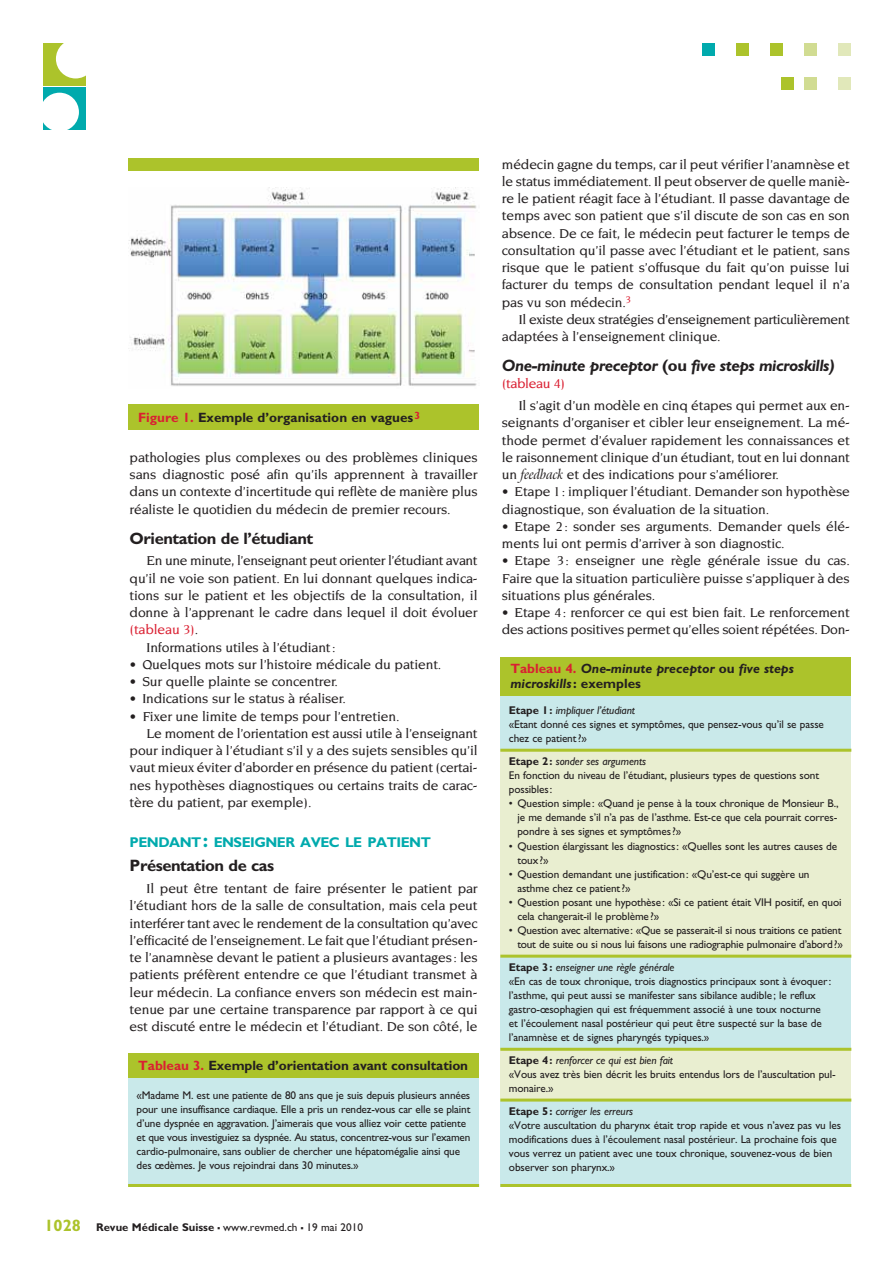
<style>
.page{position:relative;width:894px;height:1264px;background:#fff}
.page>*{position:absolute;margin:0;border:0;box-sizing:border-box;transform-origin:0 0}
.t1{font:italic 700 16.5px "Gill Sans";letter-spacing:-.025em;color:#231f20}
.t2{font:700 16.5px "Gill Sans";letter-spacing:-.025em;color:#231f20}
.t3{font:700 14.1px "Gill Sans";letter-spacing:-.035em;color:#00aaad}
.t4{font:500 13.95px/17.2px "Novarese";letter-spacing:-.01em;color:#231f20;text-align:justify}
.t5{font:500 13.95px/17.2px "Novarese";letter-spacing:-.03em;color:#231f20}
.t6{font:500 13.95px "Novarese";letter-spacing:-.015em;color:#da2032}
.t7{font:700 13.5px "Gill Sans";color:#231f20}
.t8{font:italic 700 13.5px/15px "Gill Sans";color:#231f20}
.t9{font:11.25px/14.1px "Gill Sans";letter-spacing:-.01em;color:#231f20}
.s1{color:#da2032}
.s2{color:#231f20}
.s3{font-size:20.25px}
.s4{font-weight:700;font-size:16.5px;color:#acc32b}
.s5{font-weight:700}
.s6{font-weight:700;font-size:16.5px}
.s7{font-style:normal}
.s8{font-family:"Arrus BT";font-weight:400;font-style:italic}
.s9{font-style:normal;color:#da2032}
.s10{font-style:italic}
</style>
<div class="page">
<div style="left:838px;top:43px;width:13px;height:13px;background:#e1e8ba"></div>
<div style="left:804px;top:43px;width:13px;height:13px;background:#d1dc92"></div>
<div style="left:770px;top:43px;width:13px;height:13px;background:#acc32b"></div>
<div style="left:736px;top:43px;width:13px;height:13px;background:#acc32b"></div>
<div style="left:702px;top:43px;width:13px;height:13px;background:#00aaad"></div>
<div style="left:838px;top:77px;width:13px;height:13px;background:#e1e8ba"></div>
<div style="left:804px;top:77px;width:13px;height:13px;background:#d1dc92"></div>
<div style="left:781px;top:77px;width:12px;height:13px;background:#acc32b"></div>
<div style="left:43px;top:43px;width:43px;height:43px;background:#acc32b"></div>
<div style="left:56px;top:39px;width:39px;height:39px;background:#fff;border-radius:50%"></div>
<div style="left:43px;top:88px;width:43px;height:42px;background:#00aaad"></div>
<div style="left:40px;top:93px;width:39px;height:39px;background:#fff;border-radius:50%"></div>
<img style="left:129px;top:188px;width:348px;height:198px">
<div style="left:128px;top:404px;width:351px;height:26px;background:#acc32b"></div>
<div style="left:128px;top:158px;width:351px;height:13px;background:#acc32b"></div>
<div style="left:128px;top:1073px;width:351px;height:114px;background:#c9e9ea"></div>
<div style="left:128px;top:1053px;width:351px;height:25px;background:#acc32b"></div>
<hr style="left:128px;top:1184px;width:351px;height:3px;background:#acc32b">
<div style="left:500px;top:691px;width:351px;height:496px;background:#c9e9ea"></div>
<div style="left:500px;top:1050px;width:351px;height:51px;background:#e9eed0"></div>
<div style="left:500px;top:750px;width:351px;height:207px;background:#e9eed0"></div>
<div style="left:500px;top:657px;width:351px;height:39px;background:#acc32b"></div>
<hr style="left:500px;top:749px;width:351px;height:3px;background:#acc32b">
<hr style="left:500px;top:954px;width:351px;height:3px;background:#acc32b">
<hr style="left:500px;top:1048px;width:351px;height:3px;background:#acc32b">
<hr style="left:500px;top:1098px;width:351px;height:3px;background:#acc32b">
<hr style="left:500px;top:1184px;width:351px;height:3px;background:#acc32b">
<p class="t7" style="left:138px;top:413px;width:283px"><span class="s1">Figure 1.</span> Exemple d’organisation en vagues<sup>3</sup></p>
<p class="t4" style="left:130px;top:449px;width:349px">pathologies plus complexes ou des problèmes cliniques sans diagnostic posé afin qu’ils apprennent à travailler dans un contexte d’incertitude qui reflète de manière plus réaliste le quotidien du médecin de premier recours.</p>
<p class="t2" style="left:130px;top:532px;width:185px">Orientation de l’étudiant</p>
<p class="t5" style="left:147px;top:553px;width:332px">En une minute, l’enseignant peut orienter l’étudiant avant</p>
<p class="t4" style="left:130px;top:570px;width:349px">qu’il ne voie son patient. En lui donnant quelques indica-</p>
<p class="t4" style="left:130px;top:587px;width:349px">tions sur le patient et les objectifs de la consultation, il</p>
<p class="t4" style="left:130px;top:605px;width:349px">donne à l’apprenant le cadre dans lequel il doit évoluer</p>
<p class="t6" style="left:130px;top:624px;width:70px">(tableau 3)<span class="s2">.</span></p>
<p class="t4" style="left:147px;top:639px;width:190px">Informations utiles à l’étudiant :</p>
<p class="t4" style="left:130px;top:656px;width:313px">• Quelques mots sur l’histoire médicale du patient.</p>
<p class="t4" style="left:130px;top:674px;width:210px">• Sur quelle plainte se concentrer.</p>
<p class="t4" style="left:130px;top:691px;width:218px">• Indications sur le status à réaliser.</p>
<p class="t4" style="left:130px;top:708px;width:271px">• Fixer une limite de temps pour l’entretien.</p>
<p class="t4" style="left:147px;top:725px;width:332px">Le moment de l’orientation est aussi utile à l’enseignant</p>
<p class="t4" style="left:130px;top:743px;width:349px">pour indiquer à l’étudiant s’il y a des sujets sensibles qu’il</p>
<p class="t4" style="left:130px;top:760px;width:349px">vaut mieux éviter d’aborder en présence du patient (certai-</p>
<p class="t4" style="left:130px;top:777px;width:349px">nes hypothèses diagnostiques ou certains traits de carac-</p>
<p class="t4" style="left:130px;top:794px;width:183px">tère du patient, par exemple).</p>
<p class="t3" style="left:130px;top:837px;width:303px">PENDANT <span class="s3">:</span> ENSEIGNER AVEC LE PATIENT</p>
<p class="t2" style="left:130px;top:860px;width:146px">Présentation de cas</p>
<p class="t4" style="left:130px;top:881px;width:349px;text-indent:17px">Il peut être tentant de faire présenter le patient par l’étudiant hors de la salle de consultation, mais cela peut interférer tant avec le rendement de la consultation qu’avec l’efficacité de l’enseignement. Le fait que l’étudiant présen&shy;te l’anamnèse devant le patient a plusieurs avantages : les patients préfèrent entendre ce que l’étudiant transmet à leur médecin. La confiance envers son médecin est main&shy;tenue par une certaine transparence par rapport à ce qui est discuté entre le médecin et l’étudiant. De son côté, le</p>
<p class="t7" style="left:138px;top:1060px;width:331px"><span class="s1">Tableau 3.</span> Exemple d’orientation avant consultation</p>
<p class="t9" style="left:137px;top:1090px;width:335px">«Madame M. est une patiente de 80 ans que je suis depuis plusieurs années pour une insuffisance cardiaque. Elle a pris un rendez-vous car elle se plaint d’une dyspnée en aggravation. J’aimerais que vous alliez voir cette patiente et que vous investiguiez sa dyspnée. Au status, concentrez-vous sur l’examen cardio-pulmonaire, sans oublier de chercher une hépatomégalie ainsi que des œdèmes. Je vous rejoindrai dans 30 minutes.»</p>
<p class="t9" style="left:44px;top:1221px;width:320px"><span class="s4">1028</span> <span class="s5">Revue Médicale Suisse</span> <span class="s6">–</span> www.revmed.ch <span class="s6">–</span> 19 mai 2010</p>
<p class="t4" style="left:502px;top:156px;width:349px">médecin gagne du temps, car il peut vérifier l’anamnèse et le status immédiatement. Il peut observer de quelle maniè&shy;re le patient réagit face à l’étudiant. Il passe davantage de temps avec son patient que s’il discute de son cas en son absence. De ce fait, le médecin peut facturer le temps de consultation qu’il passe avec l’étudiant et le patient, sans risque que le patient s’offusque du fait qu’on puisse lui facturer du temps de consultation pendant lequel il n’a pas vu son médecin.<sup>3</sup></p>
<p class="t5" style="left:502px;top:311px;width:349px;text-indent:17px">Il existe deux stratégies d’enseignement particulièrement adaptées à l’enseignement clinique.</p>
<p class="t1" style="left:502px;top:360px;width:334px">One-minute preceptor <span class="s7">(ou</span> five steps microskills)</p>
<p class="t6" style="left:502px;top:378px;width:65px">(tableau 4)</p>
<p class="t4" style="left:502px;top:398px;width:349px;text-indent:17px">Il s’agit d’un modèle en cinq étapes qui permet aux en&shy;seignants d’organiser et cibler leur enseignement. La mé&shy;thode permet d’évaluer rapidement les connaissances et le raisonnement clinique d’un étudiant, tout en lui donnant un <span class="s8">feedback</span> et des indications pour s’améliorer.</p>
<p class="t4" style="left:502px;top:484px;width:349px">• Etape 1 : impliquer l’étudiant. Demander son hypothèse diagnostique, son évaluation de la situation.</p>
<p class="t4" style="left:502px;top:518px;width:349px">• Etape 2 : sonder ses arguments. Demander quels élé&shy;ments lui ont permis d’arriver à son diagnostic.</p>
<p class="t4" style="left:502px;top:553px;width:349px">• Etape 3 : enseigner une règle générale issue du cas.<br>Faire que la situation particulière puisse s’appliquer à des situations plus générales.</p>
<p class="t4" style="left:502px;top:605px;width:349px">• Etape 4 : renforcer ce qui est bien fait. Le renforcement des actions positives permet qu’elles soient répétées. Don-</p>
<p class="t8" style="left:510px;top:662px;width:285px"><span class="s9">Tableau 4.</span> One-minute preceptor <span class="s7">ou</span> five steps microskills <span class="s7">: exemples</span></p>
<p class="t9" style="left:509px;top:704px;width:316px"><span class="s5">Etape 1 :</span> <span class="s10">impliquer l’étudiant<br></span>«Etant donné ces signes et symptômes, que pensez-vous qu’il se passe chez ce patient ?»</p>
<p class="t9" style="left:509px;top:755px;width:312px"><span class="s5">Etape 2 :</span> <span class="s10">sonder ses arguments<br></span>En fonction du niveau de l’étudiant, plusieurs types de questions sont possibles :</p>
<p class="t9" style="left:517px;top:797px;width:322px;text-align:justify;text-indent:-9px">• Question simple : «Quand je pense à la toux chronique de Monsieur B., je me demande s’il n’a pas de l’asthme. Est-ce que cela pourrait corres&shy;pondre à ses signes et symptômes ?»</p>
<p class="t9" style="left:517px;top:840px;width:321px;text-indent:-9px">• Question élargissant les diagnostics : «Quelles sont les autres causes de toux ?»</p>
<p class="t9" style="left:517px;top:868px;width:294px;text-indent:-9px">• Question demandant une justification : «Qu’est-ce qui suggère un asthme chez ce patient ?»</p>
<p class="t9" style="left:517px;top:896px;width:325px;text-indent:-9px">• Question posant une hypothèse : «Si ce patient était VIH positif, en quoi cela changerait-il le problème ?»</p>
<p class="t9" style="left:509px;top:924px;width:335px;text-align:right">• Question avec alternative : «Que se passerait-il si nous traitions ce patient tout de suite ou si nous lui faisons une radiographie pulmonaire d’abord ?»</p>
<p class="t9" style="left:509px;top:961px;width:324px"><span class="s5">Etape 3 :</span> <span class="s10">enseigner une règle générale<br></span>«En cas de toux chronique, trois diagnostics principaux sont à évoquer : l’asthme, qui peut aussi se manifester sans sibilance audible ; le reflux gastro-œsophagien qui est fréquemment associé à une toux nocturne et l’écoulement nasal postérieur qui peut être suspecté sur la base de l’anamnèse et de signes pharyngés typiques.»</p>
<p class="t9" style="left:509px;top:1054px;width:328px"><span class="s5">Etape 4 :</span> <span class="s10">renforcer ce qui est bien fait<br></span>«Vous avez très bien décrit les bruits entendus lors de l’auscultation pul&shy;monaire.»</p>
<p class="t9" style="left:509px;top:1105px;width:333px"><span class="s5">Etape 5 :</span> <span class="s10">corriger les erreurs<br></span>«Votre auscultation du pharynx était trop rapide et vous n’avez pas vu les modifi cations dues à l’écoulement nasal postérieur. La prochaine fois que vous verrez un patient avec une toux chronique, souvenez-vous de bien observer son pharynx.»</p>
</div>
